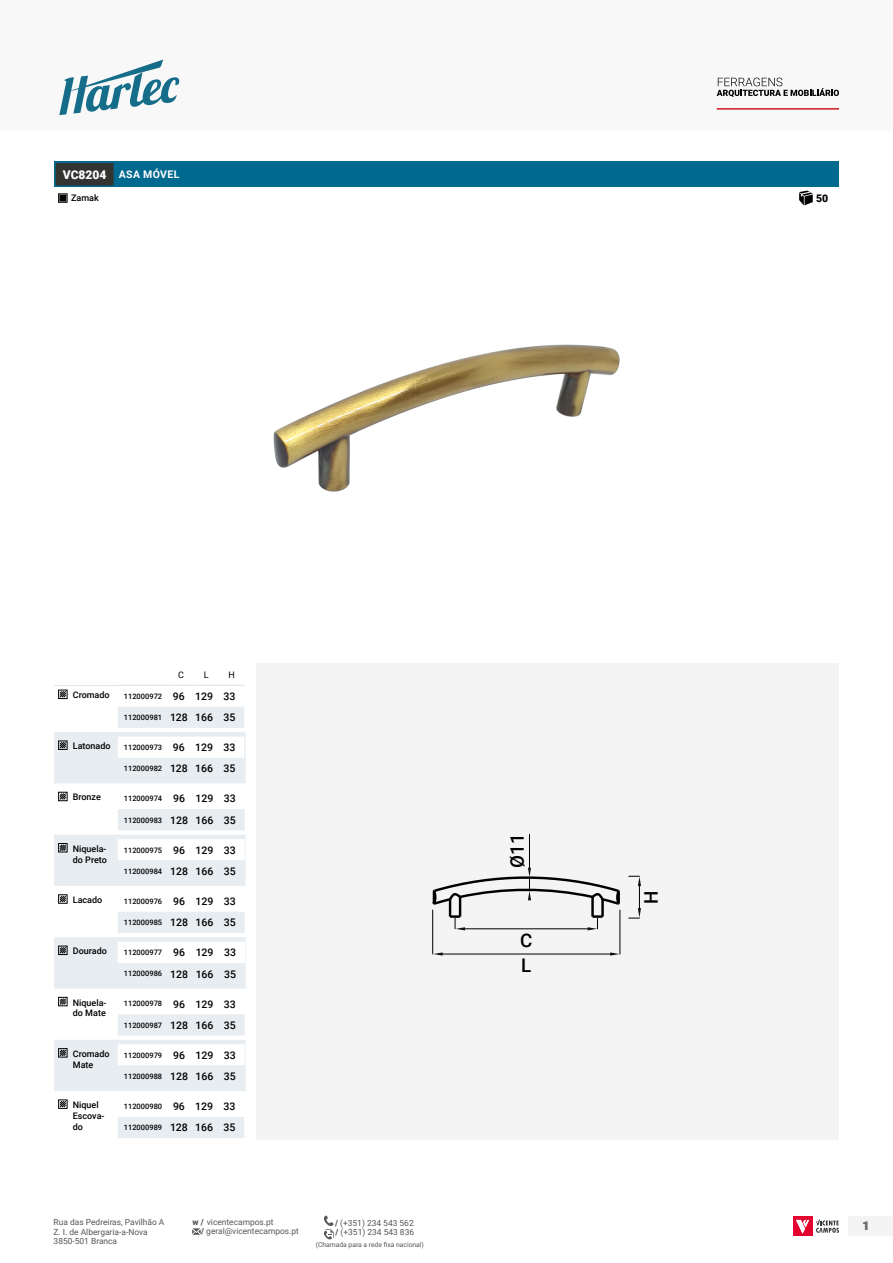
<style>
.page{position:relative;width:893px;height:1263px;background:#fff}
.page>*{position:absolute;margin:0;border:0;box-sizing:border-box;transform-origin:0 0}
.t1{font:500 18.75px/25.2px "Roboto";color:#000}
.t2{font:900 12px "Roboto";color:#575756}
.t3{font:700 10.5px "Roboto";letter-spacing:.035em;color:#fff}
.t4{font:900 10.5px "Roboto";color:#000}
.t5{font:500 9px/10.8px "Roboto";color:#000}
.t6{font:9px "Roboto";color:#000}
.t7{font:8.4px/9.6px "Roboto";color:#575756}
.t8{font:500 7.5px "Roboto";color:#000}
.t9{font:6.75px "Roboto";color:#575756}
.s1{font-weight:900;font-size:12px}
.s2{font-size:10.5px}
.s3{font-weight:900}
</style>
<div class="page">
<div style="left:0;top:0;width:893px;height:131px;background:#f8f8f8"></div>
<svg style="left:59px;top:60px;width:120px;height:55px"></svg>
<div style="left:849px;top:1216px;width:44px;height:20px;background:#f4f4f4"></div>
<svg style="left:717px;top:78px;width:122px;height:19px"></svg>
<hr style="left:717px;top:108px;width:122px;height:2px;background:#cd1719">
<div style="left:793px;top:1216px;width:19px;height:20px;background:#e4032e"></div>
<svg style="left:796px;top:1220px;width:13px;height:14px"></svg>
<svg style="left:816px;top:1219px;width:23px;height:14px"></svg>
<svg style="left:192px;top:1228px;width:9px;height:7px"></svg>
<svg style="left:324px;top:1215px;width:10px;height:24px"></svg>
<img style="left:273px;top:344px;width:347px;height:148px">
<div style="left:54px;top:162px;width:785px;height:25px;background:#00698f"></div>
<div style="left:54px;top:162px;width:61px;height:25px;background:#333332;border:2px solid #00698f"></div>
<svg style="left:799px;top:191px;width:14px;height:14px"></svg>
<div style="left:58px;top:193px;width:9px;height:10px;border:1px solid #000"></div>
<svg style="left:60px;top:195px;width:6px;height:6px"></svg>
<div style="left:256px;top:663px;width:583px;height:477px;background:#f4f4f4"></div>
<hr style="left:439px;top:953px;width:175px;height:1px;background:#000">
<hr style="left:432px;top:910px;width:1px;height:44px;background:#000">
<hr style="left:619px;top:910px;width:1px;height:44px;background:#000">
<svg style="left:610px;top:952px;width:10px;height:3px"></svg>
<svg style="left:433px;top:952px;width:10px;height:4px"></svg>
<hr style="left:529px;top:834px;width:1px;height:34px;background:#000">
<svg style="left:432px;top:868px;width:189px;height:62px"></svg>
<hr style="left:639px;top:882px;width:1px;height:30px;background:#000">
<svg style="left:629px;top:876px;width:12px;height:10px"></svg>
<svg style="left:629px;top:908px;width:12px;height:11px"></svg>
<svg style="left:54px;top:732px;width:192px;height:359px;fill:#e8edf1"></svg>
<hr style="left:67px;top:685px;width:51px;height:1px;background:#e3e3e3">
<svg style="left:54px;top:685px;width:14px;height:14px"></svg>
<svg style="left:118px;top:685px;width:127px;height:43px"></svg>
<svg style="left:58px;top:740px;width:10px;height:10px"></svg>
<svg style="left:118px;top:737px;width:126px;height:42px"></svg>
<svg style="left:58px;top:792px;width:10px;height:9px"></svg>
<svg style="left:118px;top:788px;width:127px;height:42px"></svg>
<svg style="left:58px;top:843px;width:10px;height:9px"></svg>
<svg style="left:118px;top:839px;width:127px;height:43px"></svg>
<svg style="left:58px;top:894px;width:10px;height:10px"></svg>
<svg style="left:118px;top:890px;width:127px;height:43px"></svg>
<svg style="left:58px;top:945px;width:10px;height:10px"></svg>
<svg style="left:118px;top:942px;width:127px;height:42px"></svg>
<svg style="left:58px;top:997px;width:10px;height:9px"></svg>
<svg style="left:118px;top:993px;width:127px;height:42px"></svg>
<svg style="left:58px;top:1048px;width:10px;height:10px"></svg>
<svg style="left:118px;top:1044px;width:127px;height:43px"></svg>
<svg style="left:58px;top:1099px;width:10px;height:10px"></svg>
<div style="left:118px;top:1117px;width:126px;height:21px;background:#e8edf1"></div>
<h3 class="t3" style="left:63px;top:167px;width:118px"><span class="s1">VC8204</span> ASA MÓVEL</h3>
<p class="t5" style="left:71px;top:192px;width:29px">Zamak</p>
<h3 class="t4" style="left:816px;top:191px;width:14px">50</h3>
<p class="t5" style="left:73px;top:689px;width:38px">Cromado</p>
<p class="t6" style="left:178px;top:669px;width:7px">C</p>
<p class="t6" style="left:204px;top:669px;width:6px">L</p>
<p class="t6" style="left:228px;top:669px;width:8px">H</p>
<p class="t8" style="left:124px;top:691px;width:113px">112000972 <span class="s2">96 129 33</span></p>
<p class="t8" style="left:124px;top:712px;width:113px">112000981 <span class="s2">128 166 35</span></p>
<p class="t5" style="left:73px;top:740px;width:39px">Latonado</p>
<p class="t8" style="left:124px;top:742px;width:113px">112000973 <span class="s2">96 129 33</span></p>
<p class="t8" style="left:124px;top:763px;width:113px">112000982 <span class="s2">128 166 35</span></p>
<p class="t5" style="left:73px;top:791px;width:30px">Bronze</p>
<p class="t8" style="left:124px;top:793px;width:113px">112000974 <span class="s2">96 129 33</span></p>
<p class="t8" style="left:124px;top:815px;width:114px">112000983 <span class="s2">128 166 35</span></p>
<p class="t5" style="left:73px;top:843px;width:36px">Niquela&shy;do Preto</p>
<p class="t8" style="left:124px;top:845px;width:113px">112000975 <span class="s2">96 129 33</span></p>
<p class="t8" style="left:124px;top:866px;width:114px">112000984 <span class="s2">128 166 35</span></p>
<p class="t5" style="left:73px;top:894px;width:31px">Lacado</p>
<p class="t8" style="left:124px;top:896px;width:113px">112000976 <span class="s2">96 129 33</span></p>
<p class="t8" style="left:124px;top:917px;width:114px">112000985 <span class="s2">128 166 35</span></p>
<p class="t5" style="left:73px;top:945px;width:36px">Dourado</p>
<p class="t8" style="left:124px;top:947px;width:114px">112000977 <span class="s2">96 129 33</span></p>
<p class="t8" style="left:124px;top:968px;width:114px">112000986 <span class="s2">128 166 35</span></p>
<p class="t5" style="left:73px;top:996px;width:35px">Niquela&shy;do Mate</p>
<p class="t8" style="left:124px;top:998px;width:113px">112000978 <span class="s2">96 129 33</span></p>
<p class="t8" style="left:124px;top:1020px;width:114px">112000987 <span class="s2">128 166 35</span></p>
<p class="t5" style="left:73px;top:1048px;width:38px">Cromado<br>Mate</p>
<p class="t8" style="left:124px;top:1050px;width:113px">112000979 <span class="s2">96 129 33</span></p>
<p class="t8" style="left:124px;top:1071px;width:114px">112000988 <span class="s2">128 166 35</span></p>
<p class="t5" style="left:73px;top:1099px;width:33px">Niquel<br>Escova&shy;do</p>
<p class="t8" style="left:124px;top:1101px;width:113px">112000980 <span class="s2">96 129 33</span></p>
<p class="t8" style="left:124px;top:1122px;width:113px">112000989 <span class="s2">128 166 35</span></p>
<p class="t7" style="left:54px;top:1217px;width:112px">Rua das Pedreiras, Pavilhão A</p>
<p class="t7" style="left:335px;top:1217px;width:80px"><span class="s3">/</span> (+351) 234 543 562</p>
<p class="t7" style="left:54px;top:1226px;width:96px">Z. I. de Albergaria-a-Nova<br>3850-501 Branca</p>
<p class="t7" style="left:201px;top:1217px;width:99px;line-height:9.1px;text-indent:-9px"><span class="s3">w /</span> vicentecampos.pt<br><span class="s3">/</span> geral@vicentecampos.pt</p>
<p class="t7" style="left:336px;top:1227px;width:80px"><span class="s3">/</span> (+351) 234 543 836</p>
<p class="t9" style="left:316px;top:1240px;width:110px">(Chamada para a rede fixa nacional)</p>
<h1 class="t1" style="left:504px;top:867px;width:36px;rotate:-90deg">Ø11</h1>
<h1 class="t1" style="left:520px;top:927px;width:14px">C<br>L</h1>
<h1 class="t1" style="left:638px;top:904px;width:15px;rotate:-90deg">H</h1>
<h2 class="t2" style="left:862px;top:1217px;width:8px">1</h2>
</div>
